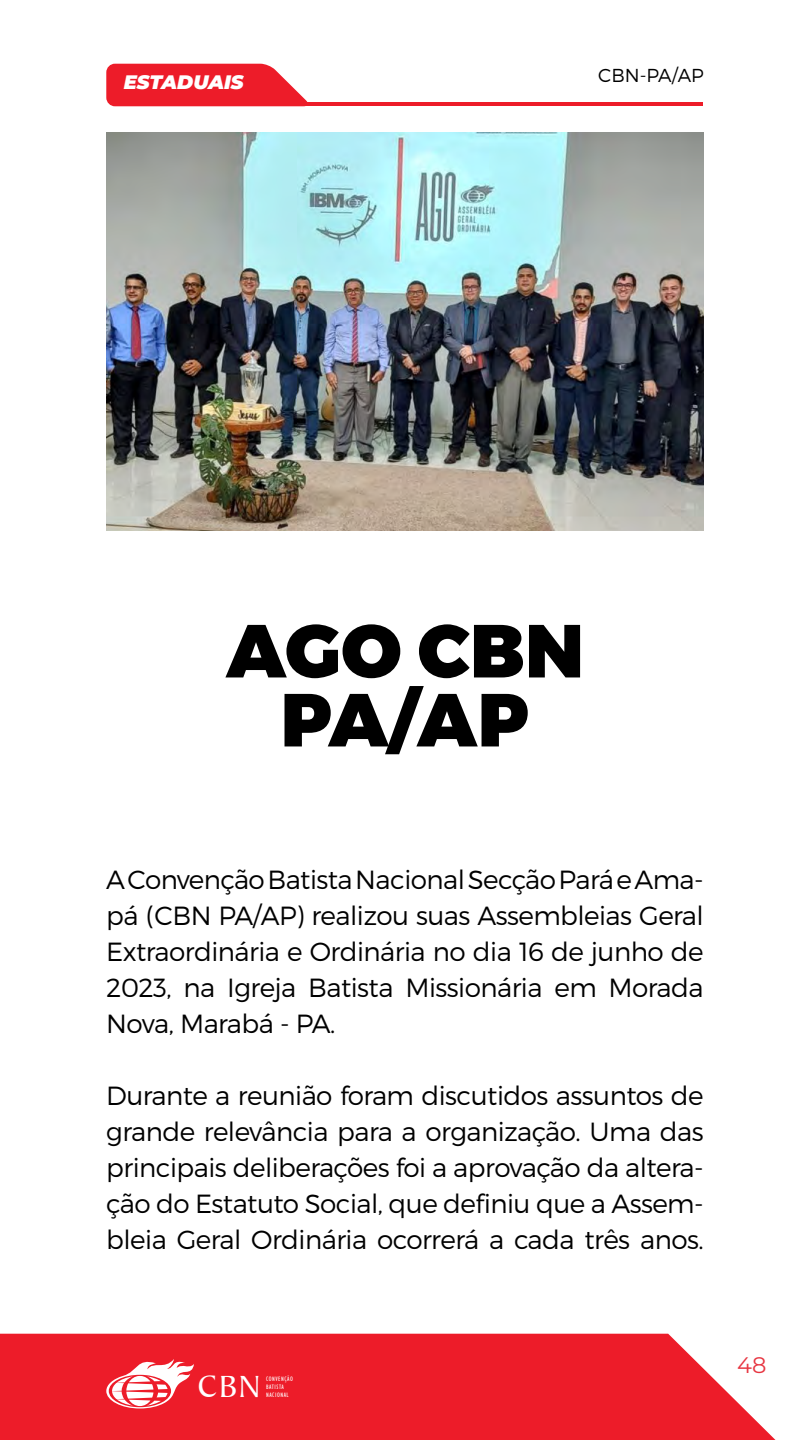
<style>
.page{position:relative;width:810px;height:1440px;background:#fff}
.page>*{position:absolute;margin:0;border:0;box-sizing:border-box;transform-origin:0 0}
.t1{font:900 75px/69px "Montserrat";letter-spacing:.01em;color:#000;text-align:center}
.t2{font:32.92px "Baker Signet BT";color:#fff}
.t3{font:300 26.25px/36px "Montserrat";letter-spacing:-.02em;color:#000;text-align:justify}
.t4{font:22.5px "Montserrat Alternates";color:#e73541}
.t5{font:italic 900 19.5px "Montserrat";color:#fff}
.t6{font:300 18.75px "Montserrat";color:#000}
.t7{font:condensed 6.45px/7.7px "Humanist 521 BT";letter-spacing:.08em;color:#fff}
</style>
<div class="page">
<svg style="left:106px;top:64px;width:202px;height:42px;background:#ee323e"></svg>
<hr style="left:150px;top:102px;width:553px;height:4px;background:#ed1c29">
<svg style="left:0;top:1334px;width:776px;height:106px;background:#ee2c38"></svg>
<svg style="left:106px;top:1357px;width:88px;height:52px"></svg>
<img style="left:106px;top:133px;width:598px;height:398px">
<p class="t5" style="left:124px;top:68px;width:121px">ESTADUAIS</p>
<p class="t6" style="left:598px;top:64px;width:107px">CBN-PA/AP</p>
<h1 class="t1" style="left:226px;top:619px;width:359px">AGO CBN<br>PA/AP</h1>
<p class="t3" style="left:106px;top:862px;width:599px">A Convenção Batista Nacional Secção Pará e Ama&shy;pá (CBN PA/AP) realizou suas Assembleias Geral Extraordinária e Ordinária no dia 16 de junho de 2023, na Igreja Batista Missionária em Morada Nova, Marabá - PA.</p>
<p class="t3" style="left:106px;top:1078px;width:599px">Durante a reunião foram discutidos assuntos de grande relevância para a organização. Uma das principais deliberações foi a aprovação da altera&shy;ção do Estatuto Social, que definiu que a Assem&shy;bleia Geral Ordinária ocorrerá a cada três anos.</p>
<p class="t2" style="left:198px;top:1367px;width:64px">CBN</p>
<p class="t7" style="left:266px;top:1375px;width:28px">CONVENÇÃO<br>BATISTA<br>NACIONAL</p>
<p class="t4" style="left:737px;top:1350px;width:31px">48</p>
</div>
